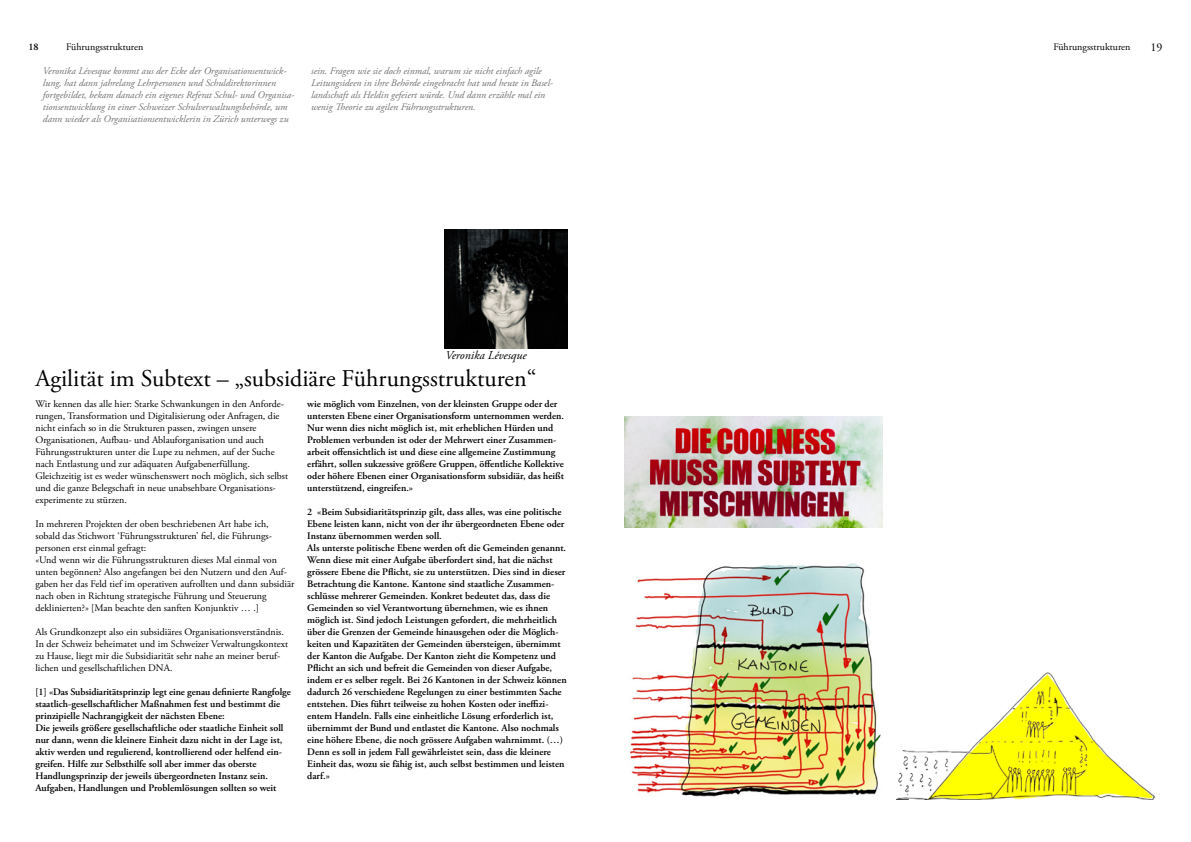
<style>
.page{position:relative;width:1191px;height:842px;background:#fff}
.page>*{position:absolute;margin:0;border:0;box-sizing:border-box;transform-origin:0 0}
.t1{font:24px "Adobe Garamond Pro";color:#000}
.t2{font:italic 12px "Adobe Garamond Pro";color:#000}
.t3{font:12px "Adobe Garamond Pro";color:#000}
.t4{font:600 10px/12px "Adobe Garamond Pro";color:#000}
.t5{font:10px/12px "Adobe Garamond Pro";color:#000}
.t6{font:italic 10px/12px "Adobe Garamond Pro";color:#707173}
</style>
<div class="page">
<img style="left:444px;top:230px;width:123px;height:119px">
<img style="left:624px;top:417px;width:258px;height:110px">
<img style="left:896px;top:672px;width:260px;height:127px">
<img style="left:630px;top:563px;width:251px;height:234px">
<p class="t5" style="left:66px;top:41px;width:79px">Führungsstrukturen</p>
<p class="t5" style="left:1053px;top:41px;width:79px">Führungsstrukturen</p>
<p class="t4" style="left:28px;top:41px;width:11px">18</p>
<p class="t3" style="left:1150px;top:40px;width:12px">19</p>
<p class="t6" style="left:43px;top:65px;width:253px">Veronika Lévesque kommt aus der Ecke der Organisationsentwick&shy;lung, hat dann jahrelang Lehrpersonen und Schuldirektorinnen fortgebildet, bekam danach ein eigenes Referat Schul- und Organisa&shy;tionsentwicklung in einer Schweizer Schulverwaltungsbehörde, um dann wieder als Organisationsentwicklerin in Zürich unterwegs zu</p>
<p class="t6" style="left:311px;top:65px;width:243px">sein. Fragen wie sie doch einmal, warum sie nicht einfach agile Leitungsideen in ihre Behörde eingebracht hat und heute in Basel&shy;landschaft als Heldin gefeiert würde. Und dann erzähle mal ein wenig Theorie zu agilen Führungsstrukturen.</p>
<p class="t2" style="left:445px;top:348px;width:83px">Veronika Lévesque</p>
<h1 class="t1" style="left:35px;top:364px;width:502px">Agilität im Subtext – „subsidiäre Führungsstrukturen“</h1>
<p class="t5" style="left:35px;top:398px;width:254px">Wir kennen das alle hier: Starke Schwankungen in den Anforde&shy;rungen, Transformation und Digitalisierung oder Anfragen, die nicht einfach so in die Strukturen passen, zwingen unsere Organisationen, Aufbau- und Ablauforganisation und auch Führungsstrukturen unter die Lupe zu nehmen, auf der Suche nach Entlastung und zur adäquaten Aufgabenerfüllung.<br>Gleichzeitig ist es weder wünschenswert noch möglich, sich selbst und die ganze Belegschaft in neue unabsehbare Organisations&shy;experimente zu stürzen.</p>
<p class="t5" style="left:35px;top:518px;width:260px">In mehreren Projekten der oben beschriebenen Art habe ich, sobald das Stichwort ‘Führungsstrukturen’ fiel, die Führungs&shy;personen erst einmal gefragt:<br>«Und wenn wir die Führungsstrukturen dieses Mal einmal von unten begönnen? Also angefangen bei den Nutzern und den Auf&shy;gaben her das Feld tief im operativen aufrollten und dann subsidiär nach oben in Richtung strategische Führung und Steuerung deklinierten?» [Man beachte den sanften Konjunktiv … .]</p>
<p class="t5" style="left:35px;top:626px;width:254px">Als Grundkonzept also ein subsidiäres Organisationsverständnis.<br>In der Schweiz beheimatet und im Schweizer Verwaltungskontext zu Hause, liegt mir die Subsidiarität sehr nahe an meiner beruf&shy;lichen und gesellschaftlichen DNA.</p>
<p class="t4" style="left:35px;top:685px;width:257px">[1] «Das Subsidiaritätsprinzip legt eine genau definierte Rangfolge staatlich-gesellschaftlicher Maßnahmen fest und bestimmt die prinzipielle Nachrangigkeit der nächsten Ebene:<br>Die jeweils größere gesellschaftliche oder staatliche Einheit soll nur dann, wenn die kleinere Einheit dazu nicht in der Lage ist, aktiv werden und regulierend, kontrollierend oder helfend ein&shy;greifen. Hilfe zur Selbsthilfe soll aber immer das oberste Handlungsprinzip der jeweils übergeordneten Instanz sein.<br>Aufgaben, Handlungen und Problemlösungen sollten so weit</p>
<p class="t4" style="left:307px;top:397px;width:258px">wie möglich vom Einzelnen, von der kleinsten Gruppe oder der untersten Ebene einer Organisationsform unternommen werden.<br>Nur wenn dies nicht möglich ist, mit erheblichen Hürden und Problemen verbunden ist oder der Mehrwert einer Zusammen&shy;arbeit offensichtlich ist und diese eine allgemeine Zustimmung erfährt, sollen sukzessive größere Gruppen, öffentliche Kollektive oder höhere Ebenen einer Organisationsform subsidiär, das heißt unterstützend, eingreifen.»</p>
<p class="t4" style="left:307px;top:505px;width:261px">2 «Beim Subsidiaritätsprinzip gilt, dass alles, was eine politische Ebene leisten kann, nicht von der ihr übergeordneten Ebene oder Instanz übernommen werden soll.<br>Als unterste politische Ebene werden oft die Gemeinden genannt.<br>Wenn diese mit einer Aufgabe überfordert sind, hat die nächst grössere Ebene die Pflicht, sie zu unterstützen. Dies sind in dieser Betrachtung die Kantone. Kantone sind staatliche Zusammen&shy;schlüsse mehrerer Gemeinden. Konkret bedeutet das, dass die Gemeinden so viel Verantwortung übernehmen, wie es ihnen möglich ist. Sind jedoch Leistungen gefordert, die mehrheitlich über die Grenzen der Gemeinde hinausgehen oder die Möglich&shy;keiten und Kapazitäten der Gemeinden übersteigen, übernimmt der Kanton die Aufgabe. Der Kanton zieht die Kompetenz und Pflicht an sich und befreit die Gemeinden von dieser Aufgabe, indem er es selber regelt. Bei 26 Kantonen in der Schweiz können dadurch 26 verschiedene Regelungen zu einer bestimmten Sache entstehen. Dies führt teilweise zu hohen Kosten oder ineffizi&shy;entem Handeln. Falls eine einheitliche Lösung erforderlich ist, übernimmt der Bund und entlastet die Kantone. Also nochmals eine höhere Ebene, die noch grössere Aufgaben wahrnimmt. (…)<br>Denn es soll in jedem Fall gewährleistet sein, dass die kleinere Einheit das, wozu sie fähig ist, auch selbst bestimmen und leisten darf.»</p>
</div>
